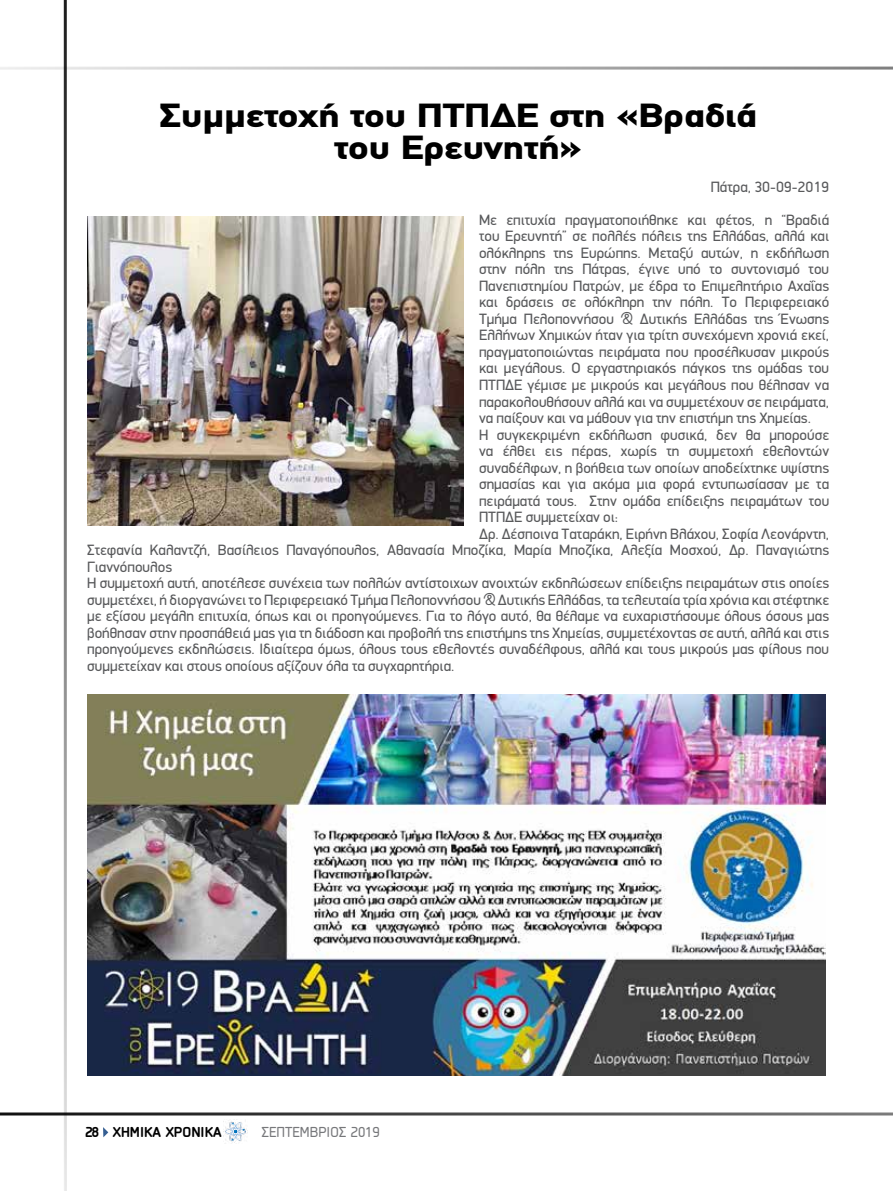
<style>
.page{position:relative;width:893px;height:1191px;background:#fff}
.page>*{position:absolute;margin:0;border:0;box-sizing:border-box;transform-origin:0 0}
.t1{font:900 33.6px/31.5px "PF Din Text";letter-spacing:-.01em;color:#000;text-align:center;scale:1.25 1}
.t2{font:15px "PF Din Display";color:#58595b}
.t3{font:700 15px "PF Isotext Pro";color:#000}
.t4{font:15px "PF Isotext Pro";color:#77787b}
</style>
<div class="page">
<svg style="left:103px;top:1127px;width:5px;height:10px"></svg>
<hr style="left:0;top:67px;width:893px;height:3px;background:#000">
<hr style="left:0;top:1112px;width:893px;height:3px;background:#000">
<hr style="left:64px;top:0;width:3px;height:1191px;background:#000">
<img style="left:223px;top:1119px;width:25px;height:24px">
<img style="left:87px;top:694px;width:738px;height:381px">
<img style="left:87px;top:217px;width:376px;height:309px">
<h1 class="t1" style="left:159px;top:100px;width:480px">Συμμετοχή του ΠΤΠΔΕ στη «Βραδιά του Ερευνητή»</h1>
<p class="t2" style="left:711px;top:178px;width:120px">Πάτρα, 30-09-2019</p>
<p class="t2" style="left:479px;top:211px;width:352px">Με επιτυχία πραγματοποιήθηκε και φέτος, η “Βραδιά</p>
<p class="t2" style="left:479px;top:227px;width:352px">του Ερευνητή” σε πολλές πόλεις της Ελλάδας, αλλά και</p>
<p class="t2" style="left:479px;top:244px;width:352px">ολόκληρης της Ευρώπης. Μεταξύ αυτών, η εκδήλωση</p>
<p class="t2" style="left:479px;top:260px;width:352px">στην πόλη της Πάτρας, έγινε υπό το συντονισμό του</p>
<p class="t2" style="left:479px;top:277px;width:352px">Πανεπιστημίου Πατρών, με έδρα το Επιμελητήριο Αχαΐας</p>
<p class="t2" style="left:479px;top:293px;width:352px">και δράσεις σε ολόκληρη την πόλη. Το Περιφερειακό</p>
<p class="t2" style="left:479px;top:310px;width:352px">Τμήμα Πελοποννήσου &amp; Δυτικής Ελλάδας της Ένωσης</p>
<p class="t2" style="left:479px;top:326px;width:352px">Ελλήνων Χημικών ήταν για τρίτη συνεχόμενη χρονιά εκεί,</p>
<p class="t2" style="left:479px;top:343px;width:352px">πραγματοποιώντας πειράματα που προσέλκυσαν μικρούς</p>
<p class="t2" style="left:479px;top:359px;width:352px">και μεγάλους. Ο εργαστηριακός πάγκος της ομάδας του</p>
<p class="t2" style="left:479px;top:376px;width:352px">ΠΤΠΔΕ γέμισε με μικρούς και μεγάλους που θέλησαν να</p>
<p class="t2" style="left:479px;top:392px;width:352px">παρακολουθήσουν αλλά και να συμμετέχουν σε πειράματα,</p>
<p class="t2" style="left:479px;top:409px;width:333px">να παίξουν και να μάθουν για την επιστήμη της Χημείας.</p>
<p class="t2" style="left:479px;top:425px;width:352px">Η συγκεκριμένη εκδήλωση φυσικά, δεν θα μπορούσε</p>
<p class="t2" style="left:479px;top:442px;width:352px">να έλθει εις πέρας, χωρίς τη συμμετοχή εθελοντών</p>
<p class="t2" style="left:479px;top:458px;width:352px">συναδέλφων, η βοήθεια των οποίων αποδείχτηκε υψίστης</p>
<p class="t2" style="left:479px;top:475px;width:352px">σημασίας και για ακόμα μια φορά εντυπωσίασαν με τα</p>
<p class="t2" style="left:479px;top:491px;width:352px">πειράματά τους. Στην ομάδα επίδειξης πειραμάτων του</p>
<p class="t2" style="left:479px;top:508px;width:141px">ΠΤΠΔΕ συμμετείχαν οι:</p>
<p class="t2" style="left:479px;top:524px;width:352px">Δρ. Δέσποινα Ταταράκη, Ειρήνη Βλάχου, Σοφία Λεονάρντη,</p>
<p class="t2" style="left:87px;top:541px;width:743px">Στεφανία Καλαντζή, Βασίλειος Παναγόπουλος, Αθανασία Μποζίκα, Μαρία Μποζίκα, Αλεξία Μοσχού, Δρ. Παναγιώτης</p>
<p class="t2" style="left:87px;top:557px;width:86px">Γιαννόπουλος</p>
<p class="t2" style="left:87px;top:574px;width:743px">Η συμμετοχή αυτή, αποτέλεσε συνέχεια των πολλών αντίστοιχων ανοιχτών εκδηλώσεων επίδειξης πειραμάτων στις οποίες</p>
<p class="t2" style="left:87px;top:590px;width:743px">συμμετέχει, ή διοργανώνει το Περιφερειακό Τμήμα Πελοποννήσου &amp; Δυτικής Ελλάδας, τα τελευταία τρία χρόνια και στέφτηκε</p>
<p class="t2" style="left:87px;top:607px;width:743px">με εξίσου μεγάλη επιτυχία, όπως και οι προηγούμενες. Για το λόγο αυτό, θα θέλαμε να ευχαριστήσουμε όλους όσους μας</p>
<p class="t2" style="left:87px;top:623px;width:743px">βοήθησαν στην προσπάθειά μας για τη διάδοση και προβολή της επιστήμης της Χημείας, συμμετέχοντας σε αυτή, αλλά και στις</p>
<p class="t2" style="left:87px;top:640px;width:743px">προηγούμενες εκδηλώσεις. Ιδιαίτερα όμως, όλους τους εθελοντές συναδέλφους, αλλά και τους μικρούς μας φίλους που</p>
<p class="t2" style="left:87px;top:656px;width:369px">συμμετείχαν και στους οποίους αξίζουν όλα τα συγχαρητήρια.</p>
<p class="t3" style="left:85px;top:1123px;width:138px">28 ΧΗΜΙΚΑ ΧΡΟΝΙΚΑ</p>
<p class="t4" style="left:262px;top:1123px;width:120px">ΣΕΠΤΕΜΒΡΙΟΣ 2019</p>
</div>
